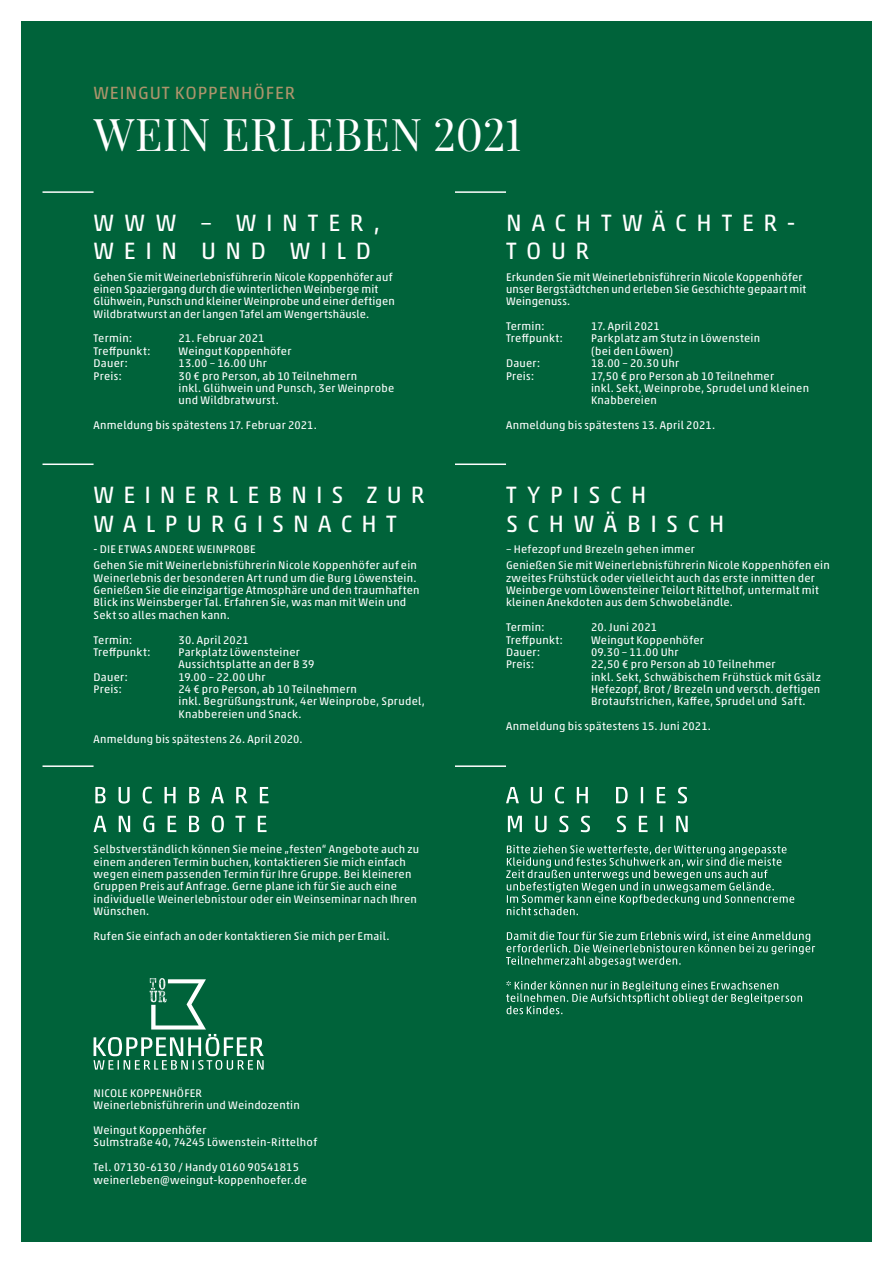
<style>
.page{position:relative;width:893px;height:1263px;background:#fff}
.page>*{position:absolute;margin:0;border:0;box-sizing:border-box;transform-origin:0 0}
.t1{font:45px "Playfair Display";letter-spacing:.01em;color:#fff}
.t2{font:24px/28.8px "Akko Pro";letter-spacing:.395em;color:#fff}
.t3{font:18px "Akko Pro";letter-spacing:.05em;color:#ac946b}
.t4{font:11.25px/12.3px "Akko Pro";letter-spacing:.02em;color:#fff}
</style>
<div class="page">
<div style="left:21px;top:21px;width:851px;height:1221px;background:#00633a"></div>
<hr style="left:43px;top:463px;width:51px;height:2px;background:#fff">
<hr style="left:43px;top:765px;width:51px;height:2px;background:#fff">
<hr style="left:43px;top:191px;width:51px;height:2px;background:#fff">
<hr style="left:455px;top:191px;width:51px;height:2px;background:#fff">
<hr style="left:455px;top:463px;width:51px;height:2px;background:#fff">
<svg style="left:94px;top:815px;width:173px;height:17px"></svg>
<svg style="left:95px;top:787px;width:174px;height:16px"></svg>
<svg style="left:508px;top:816px;width:180px;height:16px"></svg>
<svg style="left:506px;top:787px;width:181px;height:16px"></svg>
<hr style="left:455px;top:765px;width:51px;height:2px;background:#fff">
<svg style="left:506px;top:981px;width:296px;height:33px"></svg>
<svg style="left:506px;top:931px;width:309px;height:36px"></svg>
<svg style="left:506px;top:845px;width:288px;height:70px"></svg>
<svg style="left:94px;top:978px;width:170px;height:92px"></svg>
<p class="t3" style="left:94px;top:81px;width:203px">WEINGUT KOPPENHÖFER</p>
<p class="t1" style="left:94px;top:106px;width:429px">WEIN ERLEBEN 2021</p>
<p class="t2" style="left:94px;top:208px;width:288px">WWW – WINTER,<br>WEIN UND WILD</p>
<p class="t4" style="left:94px;top:270px;width:303px">Gehen Sie mit Weinerlebnisführerin Nicole Koppenhöfer auf einen Spaziergang durch die winterlichen Weinberge mit Glühwein, Punsch und kleiner Weinprobe und einer deftigen Wildbratwurst an der langen Tafel am Wengertshäusle.</p>
<p class="t4" style="left:94px;top:332px;width:40px">Termin:</p>
<p class="t4" style="left:179px;top:332px;width:87px">21. Februar 2021</p>
<p class="t4" style="left:94px;top:345px;width:59px">Treffpunkt:</p>
<p class="t4" style="left:179px;top:345px;width:114px">Weingut Koppenhöfer</p>
<p class="t4" style="left:94px;top:357px;width:36px">Dauer:</p>
<p class="t4" style="left:179px;top:357px;width:90px">13.00 – 16.00 Uhr</p>
<p class="t4" style="left:94px;top:369px;width:30px">Preis:</p>
<p class="t4" style="left:179px;top:369px;width:217px">30 € pro Person, ab 10 Teilnehmern<br>inkl. Glühwein und Punsch, 3er Weinprobe und Wildbratwurst.</p>
<p class="t4" style="left:94px;top:419px;width:225px">Anmeldung bis spätestens 17. Februar 2021.</p>
<p class="t2" style="left:94px;top:480px;width:332px">WEINERLEBNIS ZUR<br>WALPURGISNACHT</p>
<p class="t4" style="left:94px;top:540px;width:325px;line-height:16.5px">- DIE ETWAS ANDERE WEINPROBE<br>Gehen Sie mit Weinerlebnisführerin Nicole Koppenhöfer auf ein</p>
<p class="t4" style="left:94px;top:571px;width:328px">Weinerlebnis der besonderen Art rund um die Burg Löwenstein.<br>Genießen Sie die einzigartige Atmosphäre und den traumhaften Blick ins Weinsberger Tal. Erfahren Sie, was man mit Wein und Sekt so alles machen kann.</p>
<p class="t4" style="left:94px;top:633px;width:40px">Termin:</p>
<p class="t4" style="left:179px;top:633px;width:72px">30. April 2021</p>
<p class="t4" style="left:94px;top:646px;width:59px">Treffpunkt:</p>
<p class="t4" style="left:179px;top:646px;width:137px">Parkplatz Löwensteiner<br>Aussichtsplatte an der B 39</p>
<p class="t4" style="left:94px;top:670px;width:36px">Dauer:</p>
<p class="t4" style="left:179px;top:670px;width:88px">19.00 – 22.00 Uhr</p>
<p class="t4" style="left:94px;top:683px;width:30px">Preis:</p>
<p class="t4" style="left:179px;top:683px;width:180px">24 € pro Person, ab 10 Teilnehmern</p>
<p class="t4" style="left:179px;top:695px;width:248px">inkl. Begrüßungstrunk, 4er Weinprobe, Sprudel,<br>Knabbereien und Snack.</p>
<p class="t4" style="left:94px;top:732px;width:211px">Anmeldung bis spätestens 26. April 2020.</p>
<p class="t4" style="left:94px;top:843px;width:327px">Selbstverständlich können Sie meine „festen“ Angebote auch zu einem anderen Termin buchen, kontaktieren Sie mich einfach wegen einem passenden Termin für Ihre Gruppe. Bei kleineren Gruppen Preis auf Anfrage. Gerne plane ich für Sie auch eine individuelle Weinerlebnistour oder ein Weinseminar nach Ihren Wünschen.</p>
<p class="t4" style="left:94px;top:930px;width:298px">Rufen Sie einfach an oder kontaktieren Sie mich per Email.</p>
<p class="t4" style="left:94px;top:1087px;width:110px">NICOLE KOPPENHÖFER</p>
<p class="t4" style="left:94px;top:1099px;width:208px">Weinerlebnisführerin und Weindozentin</p>
<p class="t4" style="left:94px;top:1124px;width:114px">Weingut Koppenhöfer</p>
<p class="t4" style="left:94px;top:1136px;width:225px">Sulmstraße 40, 74245 Löwenstein-Rittelhof</p>
<p class="t4" style="left:94px;top:1161px;width:207px">Tel. 07130-6130 / Handy 0160 90541815</p>
<p class="t4" style="left:94px;top:1173px;width:215px">weinerleben@weingut-koppenhoefer.de</p>
<p class="t2" style="left:506px;top:208px;width:291px">NACHTWÄCHTER-<br>TOUR</p>
<p class="t4" style="left:506px;top:270px;width:302px">Erkunden Sie mit Weinerlebnisführerin Nicole Koppenhöfer unser Bergstädtchen und erleben Sie Geschichte gepaart mit<br>Weingenuss.</p>
<p class="t4" style="left:506px;top:320px;width:40px">Termin:</p>
<p class="t4" style="left:591px;top:320px;width:70px">17. April 2021</p>
<p class="t4" style="left:506px;top:332px;width:59px">Treffpunkt:</p>
<p class="t4" style="left:591px;top:332px;width:170px">Parkplatz am Stutz in Löwenstein (bei den Löwen)</p>
<p class="t4" style="left:506px;top:357px;width:36px">Dauer:</p>
<p class="t4" style="left:591px;top:357px;width:90px">18.00 – 20.30 Uhr</p>
<p class="t4" style="left:506px;top:369px;width:30px">Preis:</p>
<p class="t4" style="left:591px;top:369px;width:184px">17,50 € pro Person ab 10 Teilnehmer</p>
<p class="t4" style="left:591px;top:382px;width:219px">inkl. Sekt, Weinprobe, Sprudel und kleinen<br>Knabbereien</p>
<p class="t4" style="left:506px;top:419px;width:211px">Anmeldung bis spätestens 13. April 2021.</p>
<p class="t2" style="left:506px;top:480px;width:142px">TYPISCH</p>
<p class="t2" style="left:506px;top:509px;width:220px">SCHWÄBISCH</p>
<p class="t4" style="left:506px;top:540px;width:325px;line-height:16.5px">– Hefezopf und Brezeln gehen immer<br>Genießen Sie mit Weinerlebnisführerin Nicole Koppenhöfen ein</p>
<p class="t4" style="left:506px;top:571px;width:314px">zweites Frühstück oder vielleicht auch das erste inmitten der<br>Weinberge vom Löwensteiner Teilort Rittelhof, untermalt mit kleinen Anekdoten aus dem Schwobeländle.</p>
<p class="t4" style="left:506px;top:621px;width:40px">Termin:</p>
<p class="t4" style="left:591px;top:621px;width:67px">20. Juni 2021</p>
<p class="t4" style="left:506px;top:633px;width:59px">Treffpunkt:</p>
<p class="t4" style="left:591px;top:633px;width:114px">Weingut Koppenhöfer</p>
<p class="t4" style="left:506px;top:646px;width:36px">Dauer:</p>
<p class="t4" style="left:591px;top:646px;width:89px">09.30 – 11.00 Uhr</p>
<p class="t4" style="left:506px;top:658px;width:30px">Preis:</p>
<p class="t4" style="left:591px;top:658px;width:231px">22,50 € pro Person ab 10 Teilnehmer<br>inkl. Sekt, Schwäbischem Frühstück mit Gsälz Hefezopf, Brot / Brezeln und versch. deftigen Brotaufstrichen, Kaffee, Sprudel und Saft.</p>
<p class="t4" style="left:506px;top:720px;width:206px">Anmeldung bis spätestens 15. Juni 2021.</p>
</div>
